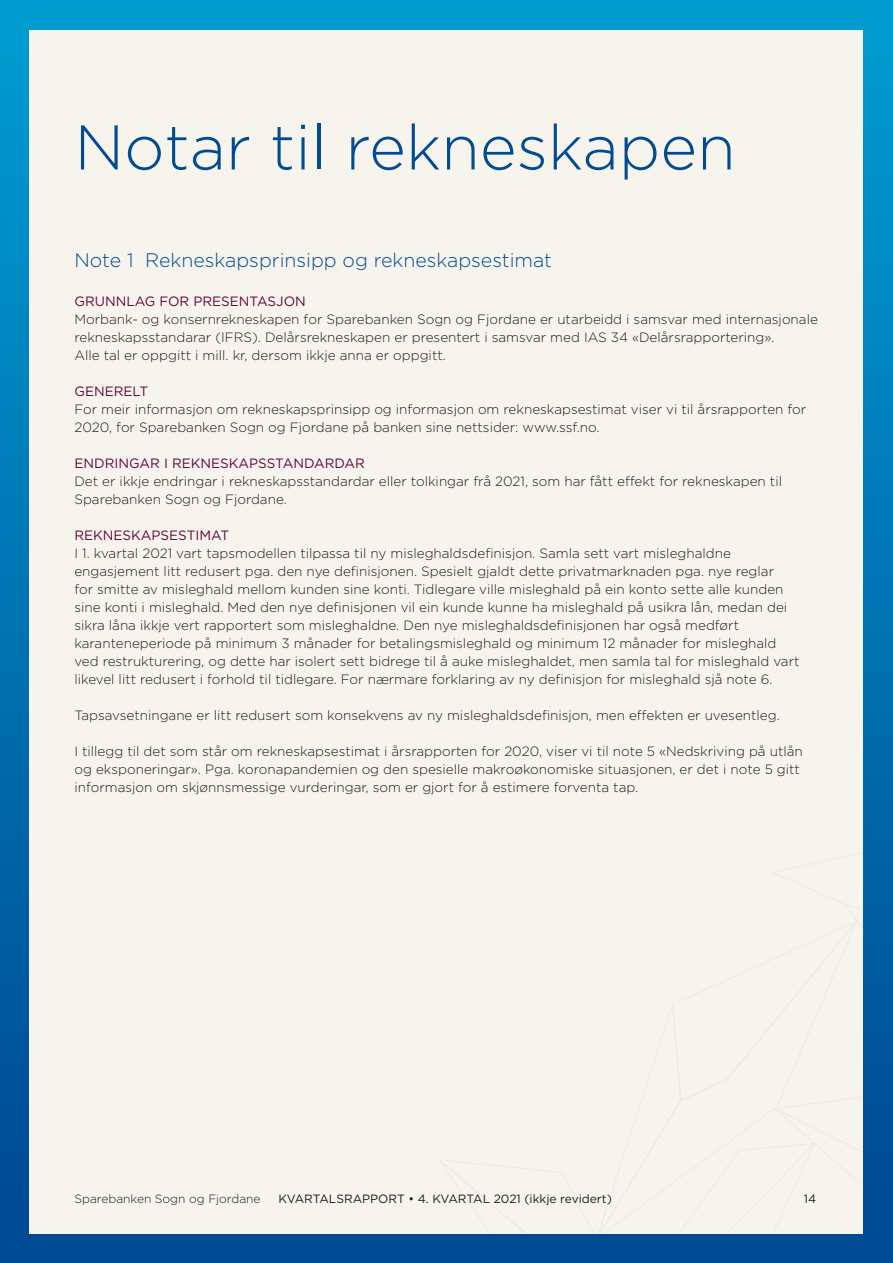
<style>
.page{position:relative;width:893px;height:1263px;background:#fff}
.page>*{position:absolute;margin:0;border:0;box-sizing:border-box;transform-origin:0 0}
.t1{font:300 63px "Gotham";color:#004b94}
.t2{font:300 19.5px "Gotham";color:#004b94}
.t3{font:300 13.5px/18px "Gotham";color:#1d1d1b}
.t4{font:13.5px "Gotham";color:#660539}
.t5{font:12px "Gotham";color:#1d1d1b}
.t6{font:300 12px "Gotham";color:#1d1d1b}
</style>
<div class="page">
<div style="left:0;top:0;width:893px;height:1263px;background:linear-gradient(to bottom,#009dd1,#004791)"></div>
<div style="left:30px;top:30px;width:833px;height:1203px;background:#f7f4ee"></div>
<svg style="left:439px;top:853px;width:424px;height:380px"></svg>
<p class="t1" style="left:74px;top:107px;width:663px">Notar til rekneskapen</p>
<p class="t2" style="left:74px;top:247px;width:479px">Note 1 Rekneskapsprinsipp og rekneskapsestimat</p>
<p class="t4" style="left:74px;top:293px;width:233px">GRUNNLAG FOR PRESENTASJON</p>
<p class="t3" style="left:74px;top:310px;width:745px">Morbank- og konsernrekneskapen for Sparebanken Sogn og Fjordane er utarbeidd i samsvar med internasjonale rekneskapsstandarar (IFRS). Delårsrekneskapen er presentert i samsvar med IAS 34 «Delårsrapportering».</p>
<p class="t3" style="left:74px;top:346px;width:373px">Alle tal er oppgitt i mill. kr, dersom ikkje anna er oppgitt.</p>
<p class="t4" style="left:74px;top:383px;width:75px">GENERELT</p>
<p class="t3" style="left:74px;top:400px;width:733px">For meir informasjon om rekneskapsprinsipp og informasjon om rekneskapsestimat viser vi til årsrapporten for<br>2020, for Sparebanken Sogn og Fjordane på banken sine nettsider: www.ssf.no.</p>
<p class="t4" style="left:74px;top:455px;width:292px">ENDRINGAR I REKNESKAPSSTANDARDAR</p>
<p class="t3" style="left:74px;top:472px;width:709px">Det er ikkje endringar i rekneskapsstandardar eller tolkingar frå 2021, som har fått effekt for rekneskapen til<br>Sparebanken Sogn og Fjordane.</p>
<p class="t4" style="left:74px;top:527px;width:156px">REKNESKAPSESTIMAT</p>
<p class="t3" style="left:74px;top:544px;width:726px">I 1. kvartal 2021 vart tapsmodellen tilpassa til ny misleghaldsdefinisjon. Samla sett vart misleghaldne engasjement litt redusert pga. den nye definisjonen. Spesielt gjaldt dette privatmarknaden pga. nye reglar<br>for smitte av misleghald mellom kunden sine konti. Tidlegare ville misleghald på ein konto sette alle kunden sine konti i misleghald. Med den nye definisjonen vil ein kunde kunne ha misleghald på usikra lån, medan dei sikra låna ikkje vert rapportert som misleghaldne. Den nye misleghaldsdefinisjonen har også medført karanteneperiode på minimum 3 månader for betalingsmisleghald og minimum 12 månader for misleghald ved restrukturering, og dette har isolert sett bidrege til å auke misleghaldet, men samla tal for misleghald vart likevel litt redusert i forhold til tidlegare. For nærmare forklaring av ny definisjon for misleghald sjå note 6.</p>
<p class="t3" style="left:74px;top:706px;width:707px">Tapsavsetningane er litt redusert som konsekvens av ny misleghaldsdefinisjon, men effekten er uvesentleg.</p>
<p class="t3" style="left:74px;top:742px;width:730px">I tillegg til det som står om rekneskapsestimat i årsrapporten for 2020, viser vi til note 5 «Nedskriving på utlån og eksponeringar». Pga. koronapandemien og den spesielle makroøkonomiske situasjonen, er det i note 5 gitt informasjon om skjønnsmessige vurderingar, som er gjort for å estimere forventa tap.</p>
<p class="t6" style="left:74px;top:1191px;width:188px">Sparebanken Sogn og Fjordane</p>
<p class="t5" style="left:279px;top:1191px;width:335px">KVARTALSRAPPORT • 4. KVARTAL 2021 (ikkje revidert)</p>
<p class="t5" style="left:804px;top:1191px;width:14px">14</p>
</div>
